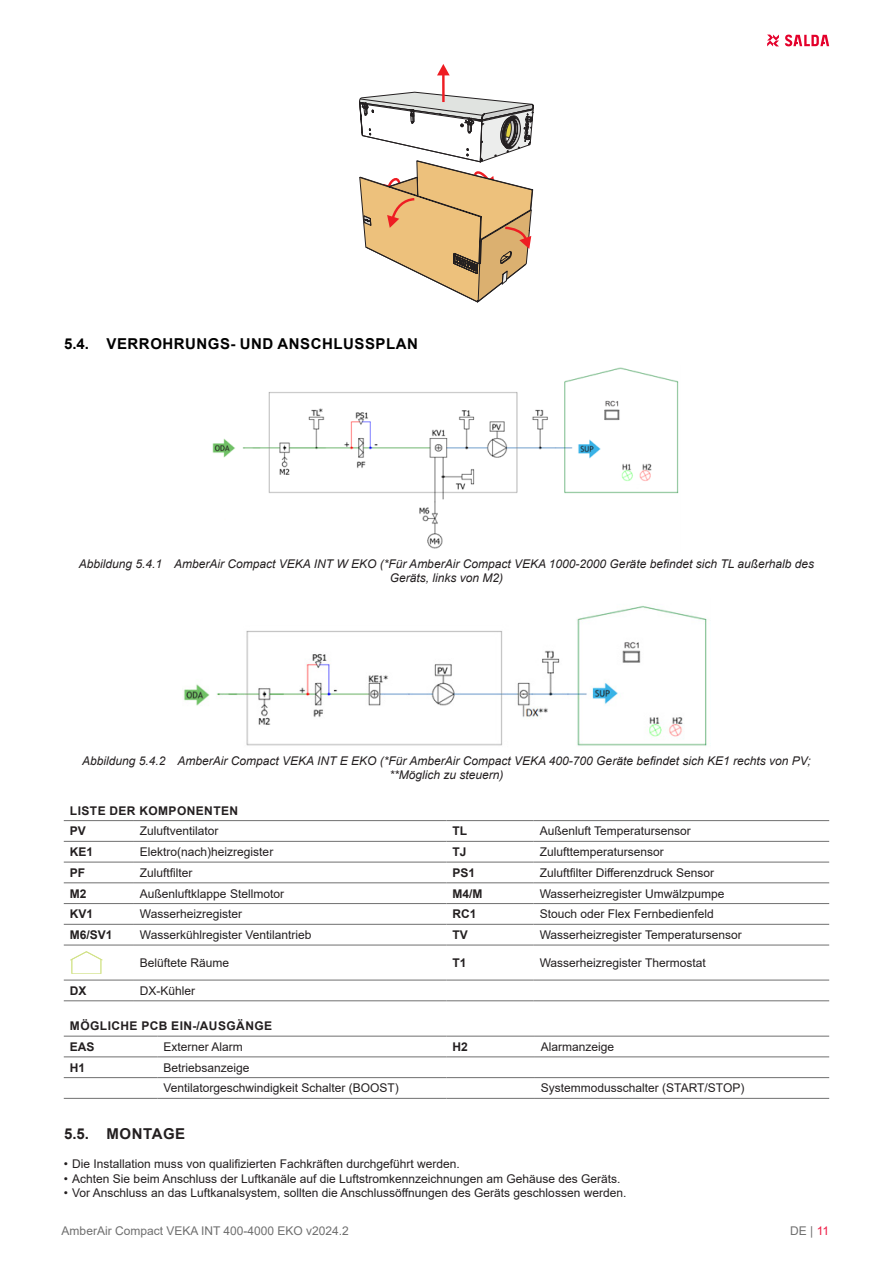
<style>
.page{position:relative;width:893px;height:1263px;background:#fff}
.page>*{position:absolute;margin:0;border:0;box-sizing:border-box;transform-origin:0 0}
.t1{font:700 15px "Arial";letter-spacing:.035em;color:#000}
.t2{font:700 15px "Arial";letter-spacing:.035em;color:#231f20}
.t3{font:12px "Arial";color:#231f20}
.t4{font:italic 12px/14.4px "Arial";color:#231f20;text-align:center}
.t5{font:700 12px "Arial";letter-spacing:.035em;color:#231f20}
.t6{font:12px "Arial";color:#6f6f6f}
.t7{font:11.4px "Arial";color:#231f20}
.s1{color:#ed1943}
</style>
<div class="page">
<svg style="left:767px;top:35px;width:12px;height:11px"></svg>
<svg style="left:785px;top:35px;width:44px;height:11px"></svg>
<svg style="left:359px;top:64px;width:174px;height:238px"></svg>
<img style="left:212px;top:367px;width:467px;height:182px">
<img style="left:183px;top:606px;width:524px;height:140px">
<hr style="left:64px;top:820px;width:70px;height:1px;background:#6f6f6f">
<hr style="left:134px;top:820px;width:312px;height:1px;background:#6f6f6f">
<hr style="left:446px;top:820px;width:88px;height:1px;background:#6f6f6f">
<hr style="left:534px;top:820px;width:295px;height:1px;background:#6f6f6f">
<hr style="left:64px;top:841px;width:70px;height:1px;background:#6f6f6f">
<hr style="left:134px;top:841px;width:312px;height:1px;background:#6f6f6f">
<hr style="left:446px;top:841px;width:88px;height:1px;background:#6f6f6f">
<hr style="left:534px;top:841px;width:295px;height:1px;background:#6f6f6f">
<hr style="left:64px;top:862px;width:70px;height:1px;background:#6f6f6f">
<hr style="left:134px;top:862px;width:312px;height:1px;background:#6f6f6f">
<hr style="left:446px;top:862px;width:88px;height:1px;background:#6f6f6f">
<hr style="left:534px;top:862px;width:295px;height:1px;background:#6f6f6f">
<hr style="left:64px;top:882px;width:70px;height:1px;background:#6f6f6f">
<hr style="left:134px;top:882px;width:312px;height:1px;background:#6f6f6f">
<hr style="left:446px;top:882px;width:88px;height:1px;background:#6f6f6f">
<hr style="left:534px;top:882px;width:295px;height:1px;background:#6f6f6f">
<hr style="left:64px;top:903px;width:70px;height:1px;background:#6f6f6f">
<hr style="left:134px;top:903px;width:312px;height:1px;background:#6f6f6f">
<hr style="left:446px;top:903px;width:88px;height:1px;background:#6f6f6f">
<hr style="left:534px;top:903px;width:295px;height:1px;background:#6f6f6f">
<hr style="left:64px;top:924px;width:70px;height:1px;background:#6f6f6f">
<hr style="left:134px;top:924px;width:312px;height:1px;background:#6f6f6f">
<hr style="left:446px;top:924px;width:88px;height:1px;background:#6f6f6f">
<hr style="left:534px;top:924px;width:295px;height:1px;background:#6f6f6f">
<hr style="left:64px;top:945px;width:70px;height:1px;background:#6f6f6f">
<hr style="left:134px;top:945px;width:312px;height:1px;background:#6f6f6f">
<hr style="left:446px;top:945px;width:88px;height:1px;background:#6f6f6f">
<hr style="left:534px;top:945px;width:295px;height:1px;background:#6f6f6f">
<hr style="left:64px;top:980px;width:70px;height:1px;background:#6f6f6f">
<hr style="left:134px;top:980px;width:312px;height:1px;background:#6f6f6f">
<hr style="left:446px;top:980px;width:88px;height:1px;background:#6f6f6f">
<hr style="left:534px;top:980px;width:295px;height:1px;background:#6f6f6f">
<hr style="left:64px;top:1000px;width:70px;height:1px;background:#6f6f6f">
<hr style="left:134px;top:1000px;width:312px;height:1px;background:#6f6f6f">
<hr style="left:446px;top:1000px;width:88px;height:1px;background:#6f6f6f">
<hr style="left:534px;top:1000px;width:295px;height:1px;background:#6f6f6f">
<svg style="left:70px;top:951px;width:33px;height:23px"></svg>
<hr style="left:64px;top:1036px;width:93px;height:1px;background:#6f6f6f">
<hr style="left:157px;top:1036px;width:289px;height:1px;background:#6f6f6f">
<hr style="left:446px;top:1036px;width:89px;height:1px;background:#6f6f6f">
<hr style="left:535px;top:1036px;width:294px;height:1px;background:#6f6f6f">
<hr style="left:64px;top:1056px;width:93px;height:1px;background:#6f6f6f">
<hr style="left:157px;top:1056px;width:289px;height:1px;background:#6f6f6f">
<hr style="left:446px;top:1056px;width:89px;height:1px;background:#6f6f6f">
<hr style="left:535px;top:1056px;width:294px;height:1px;background:#6f6f6f">
<hr style="left:64px;top:1077px;width:93px;height:1px;background:#6f6f6f">
<hr style="left:157px;top:1077px;width:289px;height:1px;background:#6f6f6f">
<hr style="left:446px;top:1077px;width:89px;height:1px;background:#6f6f6f">
<hr style="left:535px;top:1077px;width:294px;height:1px;background:#6f6f6f">
<hr style="left:64px;top:1098px;width:93px;height:1px;background:#6f6f6f">
<hr style="left:157px;top:1098px;width:289px;height:1px;background:#6f6f6f">
<hr style="left:446px;top:1098px;width:89px;height:1px;background:#6f6f6f">
<hr style="left:535px;top:1098px;width:294px;height:1px;background:#6f6f6f">
<p class="t1" style="left:64px;top:333px;width:355px">5.4. VERROHRUNGS- UND ANSCHLUSSPLAN</p>
<p class="t4" style="left:79px;top:556px;width:737px">Abbildung 5.4.1 AmberAir Compact VEKA INT W EKO (*Für AmberAir Compact VEKA 1000-2000 Geräte befindet sich TL außerhalb des<br>Geräts, links von M2)</p>
<p class="t4" style="left:82px;top:754px;width:730px">Abbildung 5.4.2 AmberAir Compact VEKA INT E EKO (*Für AmberAir Compact VEKA 400-700 Geräte befindet sich KE1 rechts von PV; **Möglich zu steuern)</p>
<p class="t5" style="left:70px;top:802px;width:170px">LISTE DER KOMPONENTEN</p>
<p class="t5" style="left:70px;top:823px;width:18px">PV</p>
<p class="t3" style="left:140px;top:823px;width:80px">Zuluftventilator</p>
<p class="t5" style="left:452px;top:823px;width:16px">TL</p>
<p class="t3" style="left:540px;top:823px;width:153px">Außenluft Temperatursensor</p>
<p class="t5" style="left:70px;top:843px;width:25px">KE1</p>
<p class="t3" style="left:140px;top:844px;width:135px">Elektro(nach)heizregister</p>
<p class="t5" style="left:452px;top:843px;width:16px">TJ</p>
<p class="t3" style="left:540px;top:844px;width:126px">Zulufttemperatursensor</p>
<p class="t5" style="left:70px;top:864px;width:17px">PF</p>
<p class="t3" style="left:140px;top:864px;width:54px">Zuluftfilter</p>
<p class="t5" style="left:452px;top:864px;width:24px">PS1</p>
<p class="t3" style="left:540px;top:864px;width:176px">Zuluftfilter Differenzdruck Sensor</p>
<p class="t5" style="left:70px;top:885px;width:18px">M2</p>
<p class="t3" style="left:140px;top:885px;width:146px">Außenluftklappe Stellmotor</p>
<p class="t5" style="left:452px;top:885px;width:31px">M4/M</p>
<p class="t3" style="left:540px;top:885px;width:186px">Wasserheizregister Umwälzpumpe</p>
<p class="t5" style="left:70px;top:906px;width:25px">KV1</p>
<p class="t3" style="left:140px;top:906px;width:104px">Wasserheizregister</p>
<p class="t5" style="left:452px;top:906px;width:25px">RC1</p>
<p class="t3" style="left:540px;top:906px;width:176px">Stouch oder Flex Fernbedienfeld</p>
<p class="t5" style="left:70px;top:926px;width:44px">M6/SV1</p>
<p class="t3" style="left:140px;top:926px;width:173px">Wasserkühlregister Ventilantrieb</p>
<p class="t5" style="left:452px;top:926px;width:17px">TV</p>
<p class="t3" style="left:540px;top:926px;width:204px">Wasserheizregister Temperatursensor</p>
<p class="t7" style="left:76px;top:914px;width:22px">CO<sub>2</sub></p>
<p class="t3" style="left:140px;top:954px;width:91px">Belüftete Räume</p>
<p class="t5" style="left:452px;top:954px;width:16px">T1</p>
<p class="t3" style="left:540px;top:954px;width:168px">Wasserheizregister Thermostat</p>
<p class="t5" style="left:70px;top:982px;width:18px">DX</p>
<p class="t3" style="left:140px;top:982px;width:57px">DX-Kühler</p>
<p class="t5" style="left:70px;top:1017px;width:204px">MÖGLICHE PCB EIN-/AUSGÄNGE</p>
<p class="t5" style="left:70px;top:1038px;width:26px">EAS</p>
<p class="t3" style="left:163px;top:1038px;width:81px">Externer Alarm</p>
<p class="t5" style="left:452px;top:1038px;width:17px">H2</p>
<p class="t3" style="left:541px;top:1038px;width:75px">Alarmanzeige</p>
<p class="t5" style="left:70px;top:1059px;width:17px">H1</p>
<p class="t3" style="left:163px;top:1059px;width:88px">Betriebsanzeige</p>
<p class="t3" style="left:163px;top:1080px;width:237px">Ventilatorgeschwindigkeit Schalter (BOOST)</p>
<p class="t3" style="left:541px;top:1080px;width:205px">Systemmodusschalter (START/STOP)</p>
<p class="t2" style="left:64px;top:1123px;width:123px">5.5. MONTAGE</p>
<p class="t3" style="left:64px;top:1156px;width:397px">• Die Installation muss von qualifizierten Fachkräften durchgeführt werden.</p>
<p class="t3" style="left:64px;top:1170px;width:558px">• Achten Sie beim Anschluss der Luftkanäle auf die Luftstromkennzeichnungen am Gehäuse des Geräts.</p>
<p class="t3" style="left:64px;top:1184px;width:564px">• Vor Anschluss an das Luftkanalsystem, sollten die Anschlussöffnungen des Geräts geschlossen werden.</p>
<p class="t6" style="left:62px;top:1223px;width:289px">AmberAir Compact VEKA INT 400-4000 EKO v2024.2</p>
<p class="t6" style="left:790px;top:1223px;width:40px">DE | <span class="s1">11</span></p>
</div>
